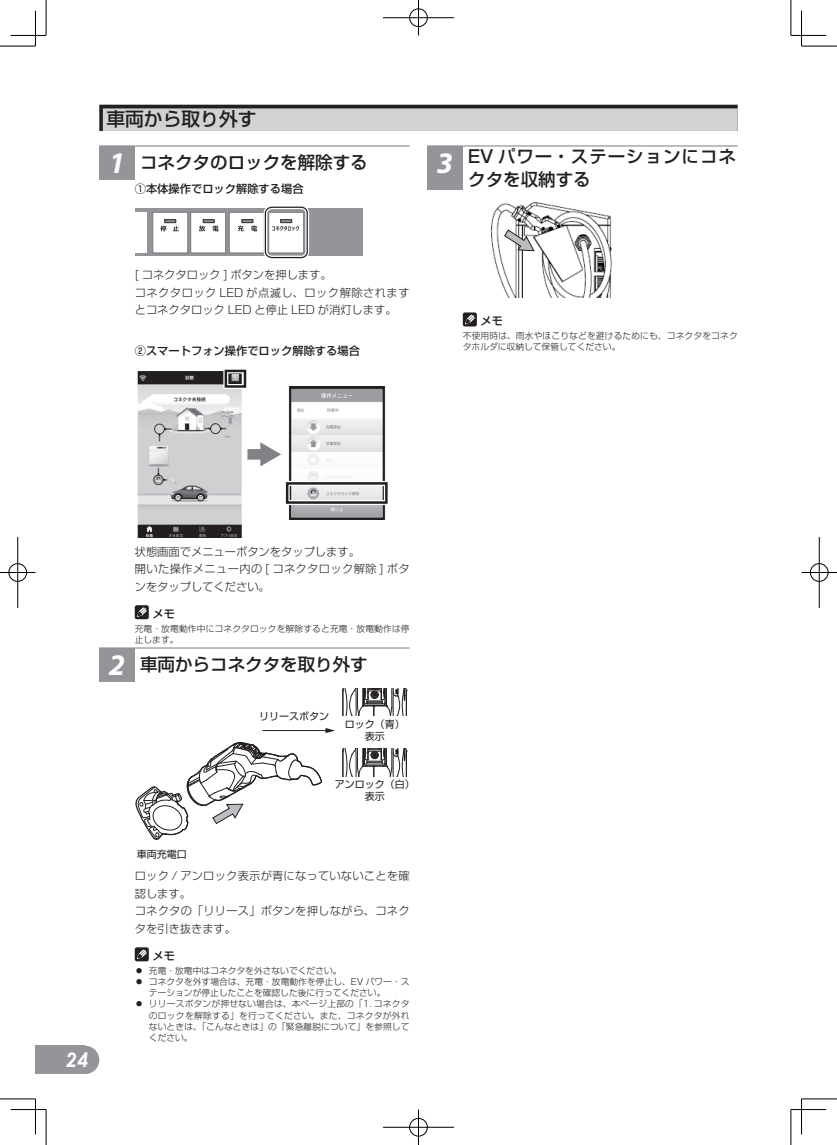
<style>
.page{position:relative;width:837px;height:1145px;background:#fff}
.page>*{position:absolute;margin:0;border:0;box-sizing:border-box;transform-origin:0 0}
.t1{font:italic 700 20px "Century Gothic";color:#fff}
.t2{font:500 18.75px "Shin Go Pro";color:#231f20}
.t3{font:500 17.5px "Shin Go Pro";color:#231f20}
.t4{font:500 17.5px/22.5px "Shin Go Pro";letter-spacing:.055em;color:#231f20}
.t5{font:300 11.25px/17.5px "Shin Go Pro";color:#231f20}
.t6{font:300 11.25px/17.5px "Shin Go Pro";letter-spacing:.02em;color:#231f20}
.t7{font:500 11.25px "Shin Go Pro";color:#231f20}
.t8{font:10px/12px "Shin Go Pro";color:#231f20;text-align:center}
.t9{font:300 8.75px/11.2px "Shin Go Pro";letter-spacing:.01em;color:#231f20}
.t10{font:300 8.75px "Shin Go Pro";letter-spacing:.03em;color:#231f20}
.s1{font-family:"Myriad Pro";font-weight:700;font-style:italic;font-size:30px;color:#fff}
</style>
<div class="page">
<div style="left:35px;top:1045px;width:50px;height:29px;background:#939598"></div>
<div style="left:71px;top:1045px;width:28px;height:29px;background:#939598;border-radius:50%"></div>
<div style="left:99px;top:105px;width:638px;height:26px;background:#231f20"></div>
<div style="left:103px;top:108px;width:634px;height:23px;background:#d1d2d4"></div>
<div style="left:99px;top:146px;width:36px;height:33px;background:#939598"></div>
<hr style="left:99px;top:145px;width:36px;height:2px;background:#939598">
<hr style="left:135px;top:145px;width:274px;height:2px;background:#939598">
<div style="left:135px;top:208px;width:227px;height:47px;background:#939598"></div>
<div style="left:135px;top:212px;width:12px;height:41px;background:#fff"></div>
<div style="left:153px;top:212px;width:35px;height:41px;background:#fff"></div>
<div style="left:152px;top:212px;width:36px;height:42px;border:1px solid #808285"></div>
<div style="left:190px;top:212px;width:35px;height:41px;background:#fff"></div>
<div style="left:190px;top:212px;width:36px;height:42px;border:1px solid #808285"></div>
<div style="left:229px;top:212px;width:35px;height:41px;background:#fff"></div>
<div style="left:228px;top:212px;width:37px;height:42px;border:1px solid #808285"></div>
<div style="left:164px;top:219px;width:12px;height:4px;border:1px solid #3e3e3f"></div>
<div style="left:202px;top:219px;width:13px;height:4px;border:1px solid #3e3e3f"></div>
<svg style="left:160px;top:220px;width:19px;height:11px"></svg>
<svg style="left:199px;top:220px;width:19px;height:11px"></svg>
<svg style="left:237px;top:206px;width:74px;height:53px"></svg>
<img style="left:288px;top:386px;width:98px;height:133px">
<img style="left:137px;top:371px;width:105px;height:166px">
<svg style="left:247px;top:442px;width:34px;height:24px"></svg>
<div style="left:284px;top:481px;width:105px;height:24px;border:5px solid #fff"></div>
<div style="left:286px;top:482px;width:101px;height:22px;border:2px solid #231f20"></div>
<div style="left:223px;top:368px;width:24px;height:21px;border:5px solid #fff"></div>
<div style="left:224px;top:370px;width:22px;height:18px;border:2px solid #231f20"></div>
<div style="left:135px;top:605px;width:14px;height:14px;background:#231f20;border-radius:2px"></div>
<svg style="left:137px;top:607px;width:9px;height:10px"></svg>
<div style="left:99px;top:648px;width:36px;height:33px;background:#939598"></div>
<hr style="left:99px;top:647px;width:36px;height:1px;background:#939598">
<hr style="left:135px;top:647px;width:274px;height:1px;background:#939598">
<svg style="left:342px;top:749px;width:65px;height:28px"></svg>
<hr style="left:262px;top:730px;width:65px;height:1px;background:#231f20">
<svg style="left:325px;top:728px;width:10px;height:5px"></svg>
<svg style="left:342px;top:688px;width:65px;height:28px"></svg>
<svg style="left:135px;top:742px;width:187px;height:98px"></svg>
<div style="left:135px;top:947px;width:14px;height:14px;background:#231f20;border-radius:2px"></div>
<svg style="left:137px;top:949px;width:9px;height:10px"></svg>
<div style="left:427px;top:146px;width:35px;height:43px;background:#939598"></div>
<hr style="left:427px;top:145px;width:35px;height:2px;background:#939598">
<hr style="left:462px;top:145px;width:275px;height:2px;background:#939598">
<img style="left:490px;top:202px;width:122px;height:95px">
<svg style="left:503px;top:211px;width:35px;height:41px"></svg>
<div style="left:462px;top:312px;width:14px;height:14px;background:#231f20;border-radius:2px"></div>
<svg style="left:465px;top:315px;width:9px;height:9px"></svg>
<hr style="left:0;top:46px;width:35px;height:1px;background:#000">
<hr style="left:801px;top:46px;width:35px;height:1px;background:#000">
<hr style="left:0;top:1098px;width:35px;height:1px;background:#000">
<hr style="left:801px;top:1098px;width:35px;height:1px;background:#000">
<hr style="left:46px;top:0;width:1px;height:35px;background:#000">
<hr style="left:46px;top:1109px;width:1px;height:35px;background:#000">
<hr style="left:790px;top:0;width:1px;height:35px;background:#000">
<hr style="left:790px;top:1109px;width:1px;height:35px;background:#000">
<hr style="left:11px;top:35px;width:35px;height:1px;background:#000">
<hr style="left:790px;top:35px;width:36px;height:1px;background:#000">
<hr style="left:11px;top:1109px;width:35px;height:1px;background:#000">
<hr style="left:790px;top:1109px;width:36px;height:1px;background:#000">
<hr style="left:35px;top:11px;width:1px;height:35px;background:#000">
<hr style="left:35px;top:1098px;width:1px;height:36px;background:#000">
<hr style="left:801px;top:11px;width:1px;height:35px;background:#000">
<hr style="left:801px;top:1098px;width:1px;height:36px;background:#000">
<div style="left:408px;top:8px;width:20px;height:19px;border:2px solid #fff;border-radius:50%"></div>
<hr style="left:383px;top:17px;width:71px;height:2px;background:#fff">
<hr style="left:417px;top:0;width:2px;height:35px;background:#fff">
<div style="left:409px;top:9px;width:18px;height:18px;border:1px solid #000;border-radius:50%"></div>
<hr style="left:383px;top:18px;width:71px;height:1px;background:#000">
<hr style="left:418px;top:0;width:1px;height:35px;background:#000">
<div style="left:408px;top:1117px;width:20px;height:20px;border:2px solid #fff;border-radius:50%"></div>
<hr style="left:383px;top:1126px;width:71px;height:2px;background:#fff">
<hr style="left:417px;top:1109px;width:2px;height:35px;background:#fff">
<div style="left:409px;top:1118px;width:18px;height:18px;border:1px solid #000;border-radius:50%"></div>
<hr style="left:383px;top:1127px;width:71px;height:1px;background:#000">
<hr style="left:418px;top:1109px;width:1px;height:35px;background:#000">
<div style="left:8px;top:562px;width:19px;height:20px;border:2px solid #fff;border-radius:50%"></div>
<hr style="left:0;top:571px;width:35px;height:2px;background:#fff">
<hr style="left:17px;top:537px;width:2px;height:71px;background:#fff">
<div style="left:9px;top:563px;width:18px;height:18px;border:1px solid #000;border-radius:50%"></div>
<hr style="left:0;top:572px;width:35px;height:1px;background:#000">
<hr style="left:18px;top:537px;width:1px;height:71px;background:#000">
<div style="left:809px;top:562px;width:19px;height:20px;border:2px solid #fff;border-radius:50%"></div>
<hr style="left:801px;top:571px;width:35px;height:2px;background:#fff">
<div style="left:809px;top:563px;width:19px;height:18px;border:1px solid #000;border-radius:50%"></div>
<hr style="left:801px;top:572px;width:35px;height:1px;background:#000">
<hr style="left:818px;top:537px;width:1px;height:71px;background:#000">
<h2 class="t2" style="left:106px;top:103px;width:152px">車両から取り外す</h2>
<h3 class="t3" style="left:109px;top:148px;width:260px"><span class="s1">1</span> コネクタのロックを解除する</h3>
<p class="t7" style="left:135px;top:179px;width:170px">①本体操作でロック解除する場合</p>
<h3 class="t4" style="left:468px;top:143px;width:269px;text-indent:-31px"><span class="s1">3</span> EV パワー・ステーションにコネクタを収納する</h3>
<p class="t5" style="left:135px;top:265px;width:276px">[ コネクタロック ] ボタンを押します。<br>コネクタロック LED が点滅し、ロック解除されますとコネクタロック LED と停止 LED が消灯します。</p>
<p class="t7" style="left:135px;top:341px;width:226px">②スマートフォン操作でロック解除する場合</p>
<p class="t7" style="left:480px;top:311px;width:24px">メモ</p>
<p class="t9" style="left:462px;top:329px;width:276px">不使用時は、雨水やほこりなどを避けるためにも、コネクタをコネクタホルダに収納して保管してください。</p>
<h1 class="t1" style="left:66px;top:1044px;width:24px">24</h1>
<p class="t5" style="left:135px;top:541px;width:276px">状態画面でメニューボタンをタップします。<br>開いた操作メニュー内の [ コネクタロック解除 ] ボタンをタップしてください。</p>
<p class="t7" style="left:152px;top:604px;width:24px">メモ</p>
<p class="t9" style="left:135px;top:621px;width:276px">充電・放電動作中にコネクタロックを解除すると充電・放電動作は停止します。</p>
<h3 class="t3" style="left:109px;top:650px;width:260px"><span class="s1">2</span> 車両からコネクタを取り外す</h3>
<p class="t8" style="left:137px;top:847px;width:51px">車両充電口</p>
<p class="t8" style="left:259px;top:708px;width:72px">リリースボタン</p>
<p class="t8" style="left:345px;top:717px;width:61px">ロック（青）表示</p>
<p class="t8" style="left:335px;top:777px;width:81px">アンロック（白）表示</p>
<p class="t6" style="left:135px;top:866px;width:276px">ロック / アンロック表示が青になっていないことを確認します。<br>コネクタの「リリース」ボタンを押しながら、コネクタを引き抜きます。</p>
<p class="t7" style="left:152px;top:946px;width:24px">メモ</p>
<p class="t9" style="left:135px;top:963px;width:208px">⿟ 充電・放電中はコネクタを外さないでください。</p>
<p class="t9" style="left:135px;top:974px;width:276px">⿟ コネクタを外す場合は、充電・放電動作を停止し、EV パワー・ス</p>
<p class="t9" style="left:149px;top:986px;width:238px">テーションが停止したことを確認した後に行ってください。</p>
<p class="t9" style="left:135px;top:997px;width:276px">⿟ リリースボタンが押せない場合は、本ページ上部の「1. コネクタ</p>
<p class="t10" style="left:149px;top:1008px;width:262px">のロックを解除する」を行ってください。また、コネクタが外れ</p>
<p class="t9" style="left:149px;top:1019px;width:262px">ないときは、「こんなときは」の「緊急離脱について」を参照して</p>
<p class="t9" style="left:149px;top:1031px;width:45px">ください。</p>
</div>
